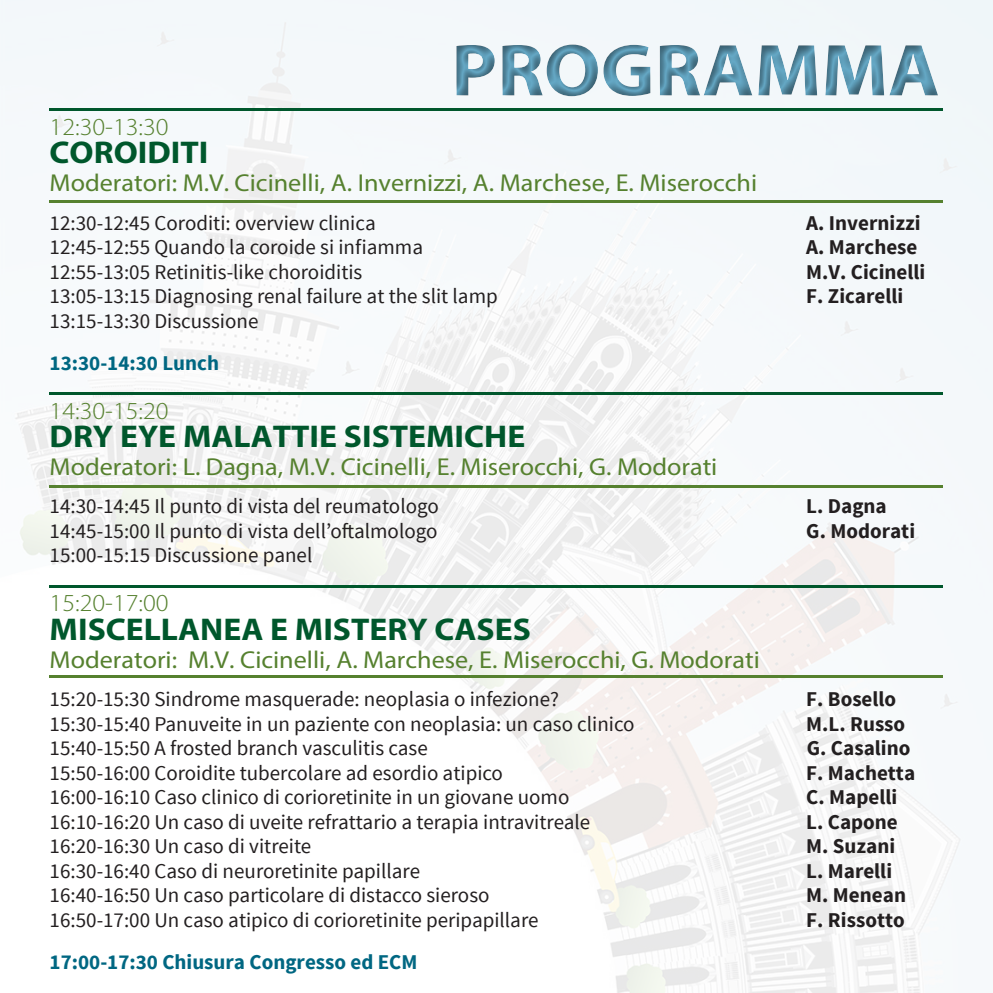
<style>
.page{position:relative;width:993px;height:993px;background:#fff}
.page>*{position:absolute;margin:0;border:0;box-sizing:border-box;transform-origin:0 0}
.t1{font:700 74.2px "Myriad Pro";color:#65a8c5;scale:1.07 1}
.t2{font:700 31.5px "Myriad Pro";color:#00572c;scale:1.07 1}
.t3{font:24.5px "Myriad Pro";color:#56812f;scale:1.07 1}
.t4{font:300 24.5px "Myriad Pro";color:#56812f;scale:1.07 1}
.t5{font:21px "Source Sans Pro";color:#231f20}
.t6{font:700 21px "Source Sans Pro";color:#231f20}
.t7{font:700 21px "Source Sans Pro";color:#006782}
</style>
<div class="page">
<img style="left:0;top:0;width:992px;height:992px">
<div style="left:445px;top:31px;width:503px;height:79px;background:#231f20;opacity:.5"></div>
<hr style="left:50px;top:675px;width:893px;height:2px;background:#56812f">
<hr style="left:50px;top:392px;width:893px;height:2px;background:#00572c">
<hr style="left:50px;top:485px;width:893px;height:2px;background:#56812f">
<hr style="left:50px;top:108px;width:893px;height:2px;background:#00572c">
<hr style="left:50px;top:200px;width:893px;height:2px;background:#56812f">
<hr style="left:50px;top:585px;width:893px;height:2px;background:#00572c">
<h1 class="t1" style="left:451px;top:22px;width:458px">PROGRAMMA</h1>
<p class="t4" style="left:50px;top:113px;width:113px">12:30-13:30</p>
<p class="t2" style="left:50px;top:132px;width:150px">COROIDITI</p>
<p class="t3" style="left:50px;top:168px;width:662px">Moderatori: M.V. Cicinelli, A. Invernizzi, A. Marchese, E. Miserocchi</p>
<p class="t5" style="left:50px;top:209px;width:327px">12:30-12:45 Coroditi: overview clinica</p>
<p class="t6" style="left:806px;top:209px;width:116px">A. Invernizzi</p>
<p class="t5" style="left:50px;top:234px;width:375px">12:45-12:55 Quando la coroide si infiamma</p>
<p class="t6" style="left:806px;top:233px;width:113px">A. Marchese</p>
<p class="t5" style="left:50px;top:258px;width:314px">12:55-13:05 Retinitis-like choroiditis</p>
<p class="t6" style="left:806px;top:258px;width:120px">M.V. Cicinelli</p>
<p class="t5" style="left:50px;top:283px;width:449px">13:05-13:15 Diagnosing renal failure at the slit lamp</p>
<p class="t6" style="left:806px;top:282px;width:98px">F. Zicarelli</p>
<p class="t5" style="left:50px;top:307px;width:210px">13:15-13:30 Discussione</p>
<p class="t7" style="left:50px;top:349px;width:171px">13:30-14:30 Lunch</p>
<p class="t4" style="left:50px;top:397px;width:113px">14:30-15:20</p>
<p class="t2" style="left:50px;top:415px;width:446px">DRY EYE MALATTIE SISTEMICHE</p>
<p class="t3" style="left:50px;top:451px;width:625px">Moderatori: L. Dagna, M.V. Cicinelli, E. Miserocchi, G. Modorati</p>
<p class="t5" style="left:50px;top:493px;width:390px">14:30-14:45 Il punto di vista del reumatologo</p>
<p class="t6" style="left:806px;top:492px;width:82px">L. Dagna</p>
<p class="t5" style="left:50px;top:517px;width:389px">14:45-15:00 Il punto di vista dell’oftalmologo</p>
<p class="t6" style="left:806px;top:517px;width:110px">G. Modorati</p>
<p class="t5" style="left:50px;top:542px;width:264px">15:00-15:15 Discussione panel</p>
<p class="t4" style="left:50px;top:589px;width:113px">15:20-17:00</p>
<p class="t2" style="left:50px;top:608px;width:451px">MISCELLANEA E MISTERY CASES</p>
<p class="t3" style="left:50px;top:644px;width:665px">Moderatori: M.V. Cicinelli, A. Marchese, E. Miserocchi, G. Modorati</p>
<p class="t5" style="left:50px;top:685px;width:510px">15:20-15:30 Sindrome masquerade: neoplasia o infezione?</p>
<p class="t6" style="left:806px;top:685px;width:91px">F. Bosello</p>
<p class="t5" style="left:50px;top:710px;width:586px">15:30-15:40 Panuveite in un paziente con neoplasia: un caso clinico</p>
<p class="t6" style="left:806px;top:709px;width:100px">M.L. Russo</p>
<p class="t5" style="left:50px;top:734px;width:379px">15:40-15:50 A frosted branch vasculitis case</p>
<p class="t6" style="left:806px;top:734px;width:105px">G. Casalino</p>
<p class="t5" style="left:50px;top:759px;width:455px">15:50-16:00 Coroidite tubercolare ad esordio atipico</p>
<p class="t6" style="left:806px;top:758px;width:110px">F. Machetta</p>
<p class="t5" style="left:50px;top:783px;width:521px">16:00-16:10 Caso clinico di corioretinite in un giovane uomo</p>
<p class="t6" style="left:806px;top:783px;width:92px">C. Mapelli</p>
<p class="t5" style="left:50px;top:808px;width:542px">16:10-16:20 Un caso di uveite refrattario a terapia intravitreale</p>
<p class="t6" style="left:806px;top:807px;width:93px">L. Capone</p>
<p class="t5" style="left:50px;top:832px;width:263px">16:20-16:30 Un caso di vitreite</p>
<p class="t6" style="left:806px;top:832px;width:90px">M. Suzani</p>
<p class="t5" style="left:50px;top:857px;width:372px">16:30-16:40 Caso di neuroretinite papillare</p>
<p class="t6" style="left:806px;top:856px;width:87px">L. Marelli</p>
<p class="t5" style="left:50px;top:881px;width:441px">16:40-16:50 Un caso particolare di distacco sieroso</p>
<p class="t6" style="left:806px;top:881px;width:101px">M. Menean</p>
<p class="t5" style="left:50px;top:906px;width:490px">16:50-17:00 Un caso atipico di corioretinite peripapillare</p>
<p class="t6" style="left:806px;top:905px;width:100px">F. Rissotto</p>
<p class="t7" style="left:50px;top:947px;width:369px">17:00-17:30 Chiusura Congresso ed ECM</p>
</div>
